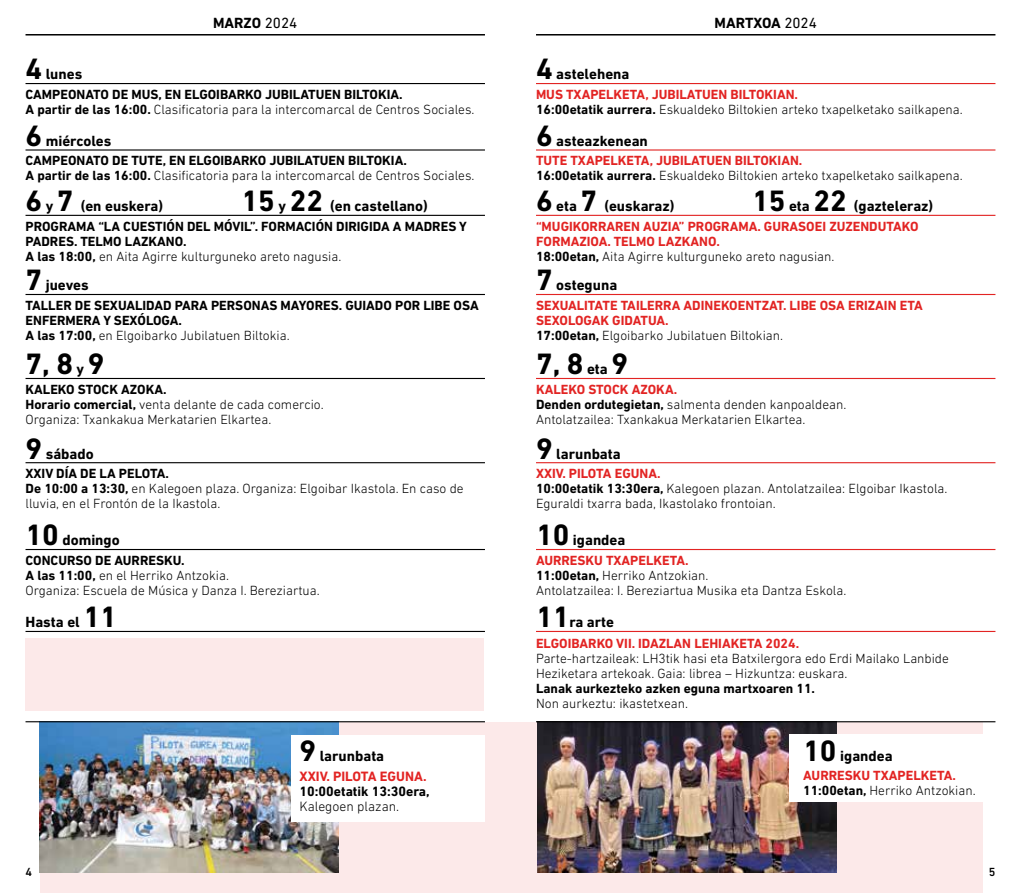
<style>
.page{position:relative;width:1021px;height:893px;background:#fff}
.page>*{position:absolute;margin:0;border:0;box-sizing:border-box;transform-origin:0 0}
.t1{font:700 30px "DIN Next LT Pro";color:#000}
.t2{font:700 15px "DIN Next LT Pro";color:#000}
.t3{font:700 13.8px "DIN Next LT Pro";color:#000}
.t4{font:700 13.8px "DIN Next LT Pro";color:#e22423}
.t5{font:300 13.8px "DIN Next LT Pro";color:#000}
.t6{font:300 13.5px/15px "DIN Next LT Pro";color:#000}
.t7{font:700 13.5px/15px "DIN Next LT Pro";color:#000}
.t8{font:700 13.5px/15px "DIN Next LT Pro";color:#e22423}
.t9{font:500 12px "DIN Next LT Pro";color:#000}
.s1{font-weight:400}
.s2{font-size:30px}
.s3{font-weight:300}
.s4{font-size:15px}
.s5{font-weight:700}
.s6{font-weight:700;color:#e22423}
.s7{color:#000}
.s8{font-weight:300;color:#000}
</style>
<div class="page">
<hr style="left:26px;top:34px;width:459px;height:2px;background:#000">
<hr style="left:536px;top:34px;width:459px;height:2px;background:#000">
<div style="left:40px;top:722px;width:942px;height:171px;background:#fce9e9"></div>
<img style="left:39px;top:722px;width:300px;height:151px">
<div style="left:292px;top:735px;width:193px;height:86px;background:#fff"></div>
<hr style="left:26px;top:721px;width:459px;height:1px;background:#000">
<img style="left:537px;top:722px;width:299px;height:151px">
<div style="left:789px;top:735px;width:193px;height:67px;background:#fff"></div>
<hr style="left:536px;top:721px;width:459px;height:1px;background:#000">
<hr style="left:26px;top:631px;width:459px;height:1px;background:#000">
<hr style="left:536px;top:631px;width:459px;height:1px;background:#e22423">
<hr style="left:536px;top:549px;width:459px;height:1px;background:#e22423">
<hr style="left:26px;top:549px;width:459px;height:1px;background:#000">
<div style="left:26px;top:638px;width:458px;height:72px;background:#fce9e9"></div>
<hr style="left:26px;top:462px;width:459px;height:1px;background:#000">
<hr style="left:536px;top:462px;width:459px;height:1px;background:#e22423">
<hr style="left:26px;top:83px;width:459px;height:1px;background:#000">
<hr style="left:536px;top:83px;width:459px;height:1px;background:#e22423">
<hr style="left:26px;top:149px;width:459px;height:2px;background:#000">
<hr style="left:536px;top:149px;width:459px;height:2px;background:#e22423">
<hr style="left:26px;top:215px;width:459px;height:1px;background:#000">
<hr style="left:536px;top:215px;width:459px;height:1px;background:#e22423">
<hr style="left:26px;top:294px;width:459px;height:1px;background:#000">
<hr style="left:536px;top:294px;width:459px;height:1px;background:#e22423">
<hr style="left:26px;top:378px;width:459px;height:1px;background:#000">
<hr style="left:536px;top:378px;width:459px;height:1px;background:#e22423">
<p class="t2" style="left:213px;top:14px;width:86px">MARZO <span class="s1">2024</span></p>
<p class="t2" style="left:714px;top:14px;width:104px">MARTXOA <span class="s1">2024</span></p>
<p class="t2" style="left:26px;top:66px;width:58px"><span class="s2">4</span> lunes</p>
<p class="t7" style="left:26px;top:87px;width:450px">CAMPEONATO DE MUS, EN ELGOIBARKO JUBILATUEN BILTOKIA.<br>A partir de las 16:00. <span class="s3">Clasificatoria para la intercomarcal de Centros Sociales.</span></p>
<p class="t2" style="left:26px;top:132px;width:87px"><span class="s2">6</span> miércoles</p>
<p class="t7" style="left:26px;top:153px;width:450px">CAMPEONATO DE TUTE, EN ELGOIBARKO JUBILATUEN BILTOKIA.<br>A partir de las 16:00. <span class="s3">Clasificatoria para la intercomarcal de Centros Sociales.</span></p>
<p class="t2" style="left:26px;top:197px;width:139px"><span class="s2">6</span> y <span class="s2">7</span> (en euskera)</p>
<p class="t2" style="left:242px;top:197px;width:188px"><span class="s2">15</span> y <span class="s2">22</span> (en castellano)</p>
<p class="t7" style="left:26px;top:219px;width:443px">PROGRAMA “LA CUESTIÓN DEL MÓVIL”. FORMACIÓN DIRIGIDA A MADRES Y<br>PADRES. TELMO LAZKANO.<br>A las 18:00, <span class="s3">en Aita Agirre kulturguneko areto nagusia.</span></p>
<p class="t2" style="left:26px;top:277px;width:65px"><span class="s2">7</span> jueves</p>
<p class="t7" style="left:26px;top:298px;width:455px">TALLER DE SEXUALIDAD PARA PERSONAS MAYORES. GUIADO POR LIBE OSA<br>ENFERMERA Y SEXÓLOGA.<br>A las 17:00, <span class="s3">en Elgoibarko Jubilatuen Biltokia.</span></p>
<h1 class="t1" style="left:26px;top:347px;width:80px">7, 8 <span class="s4">y</span> 9</h1>
<p class="t6" style="left:26px;top:382px;width:300px"><span class="s5">KALEKO STOCK AZOKA.<br>Horario comercial,</span> venta delante de cada comercio.<br>Organiza: Txankakua Merkatarien Elkartea.</p>
<p class="t2" style="left:26px;top:445px;width:70px"><span class="s2">9</span> sábado</p>
<p class="t6" style="left:26px;top:466px;width:439px"><span class="s5">XXIV DÍA DE LA PELOTA.<br>De 10:00 a 13:30,</span> en Kalegoen plaza. Organiza: Elgoibar Ikastola. En caso de lluvia, en el Frontón de la Ikastola.</p>
<p class="t2" style="left:536px;top:66px;width:95px"><span class="s2">4</span> astelehena</p>
<p class="t6" style="left:536px;top:87px;width:428px"><span class="s6">MUS TXAPELKETA, JUBILATUEN BILTOKIAN.<br></span><span class="s5">16:00etatik aurrera.</span> Eskualdeko Biltokien arteko txapelketako sailkapena.</p>
<p class="t2" style="left:536px;top:132px;width:113px"><span class="s2">6</span> asteazkenean</p>
<p class="t6" style="left:536px;top:153px;width:428px"><span class="s6">TUTE TXAPELKETA, JUBILATUEN BILTOKIAN.<br></span><span class="s5">16:00etatik aurrera.</span> Eskualdeko Biltokien arteko txapelketako sailkapena.</p>
<p class="t2" style="left:536px;top:197px;width:140px"><span class="s2">6</span> eta <span class="s2">7</span> (euskaraz)</p>
<p class="t2" style="left:752px;top:197px;width:183px"><span class="s2">15</span> eta <span class="s2">22</span> (gazteleraz)</p>
<p class="t8" style="left:536px;top:219px;width:384px">“MUGIKORRAREN AUZIA” PROGRAMA. GURASOEI ZUZENDUTAKO<br>FORMAZIOA. TELMO LAZKANO.<br><span class="s7">18:00etan,</span> <span class="s8">Aita Agirre kulturguneko areto nagusian.</span></p>
<p class="t2" style="left:536px;top:277px;width:83px"><span class="s2">7</span> osteguna</p>
<p class="t8" style="left:536px;top:298px;width:388px">SEXUALITATE TAILERRA ADINEKOENTZAT. LIBE OSA ERIZAIN ETA<br>SEXOLOGAK GIDATUA.<br><span class="s7">17:00etan,</span> <span class="s8">Elgoibarko Jubilatuen Biltokian.</span></p>
<h1 class="t1" style="left:536px;top:347px;width:94px">7, 8 <span class="s4">eta</span> 9</h1>
<p class="t6" style="left:536px;top:382px;width:312px"><span class="s6">KALEKO STOCK AZOKA.<br></span><span class="s5">Denden ordutegietan,</span> salmenta denden kanpoaldean.<br>Antolatzailea: Txankakua Merkatarien Elkartea.</p>
<p class="t2" style="left:536px;top:445px;width:86px"><span class="s2">9</span> larunbata</p>
<p class="t6" style="left:536px;top:466px;width:413px"><span class="s6">XXIV. PILOTA EGUNA.<br></span><span class="s5">10:00etatik 13:30era,</span> Kalegoen plazan. Antolatzailea: Elgoibar Ikastola.<br>Eguraldi txarra bada, Ikastolako frontoian.</p>
<p class="t2" style="left:26px;top:532px;width:96px"><span class="s2">10</span> domingo</p>
<p class="t2" style="left:536px;top:532px;width:91px"><span class="s2">10</span> igandea</p>
<p class="t6" style="left:26px;top:553px;width:296px"><span class="s5">CONCURSO DE AURRESKU.<br>A las 11:00,</span> en el Herriko Antzokia.<br>Organiza: EscueIa de Música y Danza I. Bereziartua.</p>
<p class="t6" style="left:536px;top:553px;width:312px"><span class="s6">AURRESKU TXAPELKETA.<br></span><span class="s5">11:00etan,</span> Herriko Antzokian.<br>Antolatzailea: I. Bereziartua Musika eta Dantza Eskola.</p>
<p class="t2" style="left:26px;top:613px;width:93px">Hasta el <span class="s2">11</span></p>
<p class="t2" style="left:536px;top:613px;width:80px"><span class="s2">11</span>ra arte</p>
<p class="t8" style="left:536px;top:636px;width:265px">ELGOIBARKO VII. IDAZLAN LEHIAKETA 2024.</p>
<p class="t6" style="left:536px;top:650px;width:414px">Parte-hartzaileak: LH3tik hasi eta Batxilergora edo Erdi Mailako Lanbide<br>Heziketara artekoak. Gaia: librea – Hizkuntza: euskara.</p>
<p class="t7" style="left:536px;top:681px;width:280px">Lanak aurkezteko azken eguna martxoaren 11.</p>
<p class="t6" style="left:536px;top:695px;width:153px">Non aurkeztu: ikastetxean.</p>
<p class="t2" style="left:299px;top:747px;width:86px"><span class="s2">9</span> larunbata</p>
<p class="t4" style="left:299px;top:768px;width:129px">XXIV. PILOTA EGUNA.</p>
<p class="t3" style="left:299px;top:783px;width:132px">10:00etatik 13:30era,</p>
<p class="t5" style="left:299px;top:799px;width:101px">Kalegoen plazan.</p>
<p class="t2" style="left:803px;top:747px;width:91px"><span class="s2">10</span> igandea</p>
<p class="t8" style="left:803px;top:768px;width:174px">AURRESKU TXAPELKETA.<br><span class="s7">11:00etan,</span> <span class="s8">Herriko Antzokian.</span></p>
<p class="t9" style="left:26px;top:865px;width:8px">4</p>
<p class="t9" style="left:988px;top:865px;width:8px">5</p>
</div>
